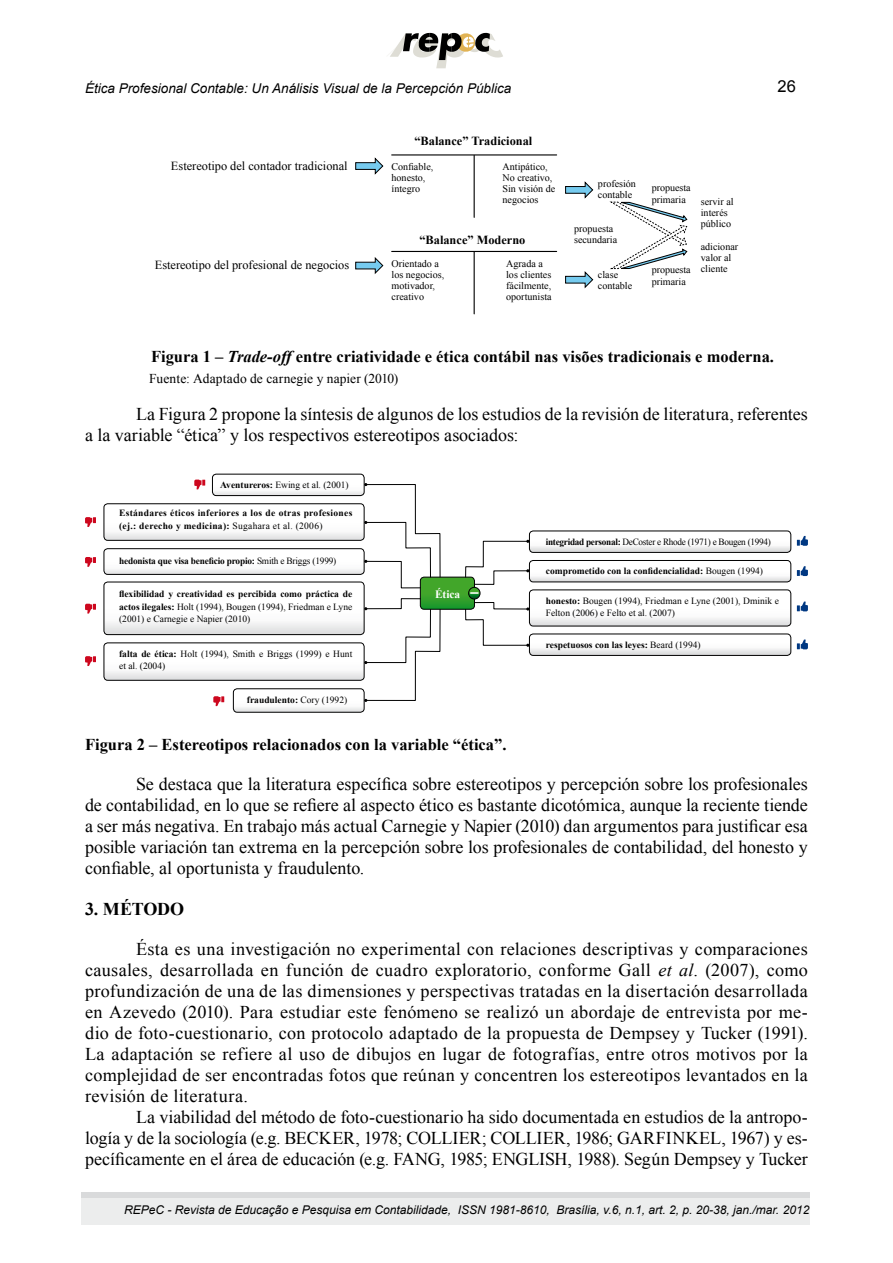
<style>
.page{position:relative;width:893px;height:1263px;background:#fff}
.page>*{position:absolute;margin:0;border:0;box-sizing:border-box;transform-origin:0 0}
.t1{font:18px/21px "Times New Roman";color:#000;text-align:justify}
.t2{font:700 18px "Times New Roman";letter-spacing:-.015em;color:#000}
.t3{font:700 16.5px "Times New Roman";color:#000}
.t4{font:16.5px "Arial";color:#000}
.t5{font:italic 13.5px "Arial";color:#000}
.t6{font:13.5px "Times New Roman";letter-spacing:.005em;color:#000}
.t7{font:12.3px "Times New Roman";color:#000}
.t8{font:700 12.3px "Times New Roman";color:#000}
.t9{font:italic 12px "Arial";color:#000}
.t10{font:700 11.4px "Times New Roman";color:#fff}
.t11{font:10.05px/11.2px "Times New Roman";color:#000}
.t12{font:9.45px/12.6px "Times New Roman";color:#000}
.t13{font:700 9.45px "Times New Roman";color:#000}
.t14{font:700 9.45px/12.6px "Times New Roman";letter-spacing:.03em;color:#000}
.t15{font:9.45px "Times New Roman";letter-spacing:-.03em;color:#000}
.t16{font:700 9.45px "Times New Roman";letter-spacing:-.02em;color:#000}
.s1{font-style:italic}
.s2{font-weight:700}
.s3{font-weight:400}
</style>
<div class="page">
<div style="left:81px;top:1192px;width:728px;height:7px;background:#d9dadb"></div>
<div style="left:81px;top:1199px;width:728px;height:26px;background:#eceded"></div>
<svg style="left:390px;top:32px;width:113px;height:36px"></svg>
<svg style="left:797px;top:536px;width:11px;height:10px"></svg>
<svg style="left:797px;top:566px;width:11px;height:10px"></svg>
<svg style="left:797px;top:601px;width:11px;height:10px"></svg>
<svg style="left:797px;top:639px;width:11px;height:10px"></svg>
<svg style="left:85px;top:656px;width:11px;height:10px"></svg>
<svg style="left:85px;top:604px;width:11px;height:10px"></svg>
<svg style="left:85px;top:557px;width:11px;height:10px"></svg>
<svg style="left:85px;top:517px;width:11px;height:10px"></svg>
<svg style="left:104px;top:474px;width:687px;height:238px"></svg>
<hr style="left:392px;top:154px;width:165px;height:1px;background:#000">
<hr style="left:392px;top:251px;width:165px;height:1px;background:#000">
<hr style="left:474px;top:155px;width:1px;height:62px;background:#000">
<hr style="left:474px;top:252px;width:1px;height:62px;background:#000">
<svg style="left:355px;top:158px;width:29px;height:17px"></svg>
<svg style="left:565px;top:182px;width:28px;height:17px"></svg>
<svg style="left:355px;top:257px;width:29px;height:17px"></svg>
<svg style="left:565px;top:271px;width:28px;height:18px"></svg>
<svg style="left:609px;top:201px;width:79px;height:68px"></svg>
<p class="t5" style="left:85px;top:79px;width:428px">Ética Profesional Contable: Un Análisis Visual de la Percepción Pública</p>
<p class="t7" style="left:171px;top:157px;width:178px">Estereotipo del contador tradicional</p>
<p class="t7" style="left:155px;top:257px;width:196px">Estereotipo del profesional de negocios</p>
<p class="t8" style="left:414px;top:133px;width:119px">“Balance” Tradicional</p>
<p class="t11" style="left:391px;top:160px;width:43px">Confiable, honesto, íntegro</p>
<p class="t11" style="left:503px;top:160px;width:54px">Antipático,<br>No creativo,<br>Sin visión de negocios</p>
<p class="t8" style="left:419px;top:231px;width:107px">“Balance” Moderno</p>
<p class="t11" style="left:391px;top:258px;width:54px">Orientado a los negocios, motivador, creativo</p>
<p class="t11" style="left:506px;top:258px;width:47px">Agrada a los clientes fácilmente, oportunista</p>
<p class="t11" style="left:598px;top:178px;width:39px">profesión contable</p>
<p class="t11" style="left:652px;top:182px;width:41px">propuesta primaria</p>
<p class="t11" style="left:701px;top:195px;width:34px">servir al interés público</p>
<p class="t11" style="left:701px;top:241px;width:39px">adicionar valor al</p>
<p class="t11" style="left:652px;top:264px;width:78px">propuesta cliente primaria</p>
<p class="t11" style="left:574px;top:223px;width:45px">propuesta secundaria</p>
<p class="t11" style="left:598px;top:269px;width:36px">clase contable</p>
<p class="t4" style="left:777px;top:76px;width:20px">26</p>
<p class="t3" style="left:151px;top:345px;width:624px">Figura 1 – <span class="s1">Trade-off</span> entre criatividade e ética contábil nas visões tradicionais e moderna.</p>
<p class="t6" style="left:149px;top:369px;width:251px">Fuente: Adaptado de carnegie y napier (2010)</p>
<p class="t1" style="left:85px;top:403px;width:724px;text-indent:51px">La Figura 2 propone la síntesis de algunos de los estudios de la revisión de literatura, referentes a la variable “ética” y los respectivos estereotipos asociados:</p>
<p class="t12" style="left:220px;top:478px;width:130px"><span class="s2">Aventureros:</span> Ewing et al. (2001)</p>
<p class="t14" style="left:119px;top:507px;width:235px">Estándares éticos inferiores a los de otras profesiones (ej.: derecho y medicina): <span class="s3">Sugahara et al. (2006)</span></p>
<p class="t16" style="left:119px;top:554px;width:219px">hedonista que visa beneficio propio: <span class="s3">Smith e Briggs (1999)</span></p>
<p class="t12" style="left:119px;top:588px;width:235px;text-align:justify"><span class="s2">flexibilidad y creatividad es percibida como práctica de actos ilegales:</span> Holt (1994), Bougen (1994), Friedman e Lyne (2001) e Carnegie e Napier (2010)</p>
<p class="t12" style="left:119px;top:647px;width:235px"><span class="s2">falta de ética:</span> Holt (1994), Smith e Briggs (1999) e Hunt et al. (2004)</p>
<p class="t13" style="left:247px;top:693px;width:102px">fraudulento: <span class="s3">Cory (1992)</span></p>
<p class="t10" style="left:435px;top:586px;width:27px">Ética</p>
<p class="t15" style="left:546px;top:535px;width:227px"><span class="s2">integridad personal:</span> DeCoster e Rhode (1971) e Bougen (1994)</p>
<p class="t13" style="left:546px;top:564px;width:219px">comprometido con la confidencialidad: <span class="s3">Bougen (1994)</span></p>
<p class="t12" style="left:546px;top:594px;width:235px"><span class="s2">honesto:</span> Bougen (1994), Friedman e Lyne (2001), Dminik e<br>Felton (2006) e Felto et al. (2007)</p>
<p class="t13" style="left:546px;top:638px;width:156px">respetuosos con las leyes: <span class="s3">Beard (1994)</span></p>
<p class="t3" style="left:85px;top:733px;width:423px">Figura 2 – Estereotipos relacionados con la variable “ética”.</p>
<p class="t1" style="left:85px;top:773px;width:724px;text-indent:51px">Se destaca que la literatura específica sobre estereotipos y percepción sobre los profesionales de contabilidad, en lo que se refiere al aspecto ético es bastante dicotómica, aunque la reciente tiende a ser más negativa. En trabajo más actual Carnegie y Napier (2010) dan argumentos para justificar esa posible variación tan extrema en la percepción sobre los profesionales de contabilidad, del honesto y confiable, al oportunista y fraudulento.</p>
<p class="t2" style="left:85px;top:896px;width:101px">3. MÉTODO</p>
<p class="t1" style="left:85px;top:938px;width:724px;text-indent:51px">Ésta es una investigación no experimental con relaciones descriptivas y comparaciones causales, desarrollada en función de cuadro exploratorio, conforme Gall <span class="s1">et al</span>. (2007), como profundización de una de las dimensiones y perspectivas tratadas en la disertación desarrollada en Azevedo (2010). Para estudiar este fenómeno se realizó un abordaje de entrevista por me&shy;dio de foto-cuestionario, con protocolo adaptado de la propuesta de Dempsey y Tucker (1991).<br>La adaptación se refiere al uso de dibujos en lugar de fotografías, entre otros motivos por la complejidad de ser encontradas fotos que reúnan y concentren los estereotipos levantados en la revisión de literatura.</p>
<p class="t1" style="left:85px;top:1106px;width:724px;text-indent:51px">La viabilidad del método de foto-cuestionario ha sido documentada en estudios de la antropo&shy;logía y de la sociología (e.g. BECKER, 1978; COLLIER; COLLIER, 1986; GARFINKEL, 1967) y es&shy;pecíficamente en el área de educación (e.g. FANG, 1985; ENGLISH, 1988). Según Dempsey y Tucker</p>
<p class="t9" style="left:124px;top:1202px;width:687px">REPeC - Revista de Educação e Pesquisa em Contabilidade, ISSN 1981-8610, Brasília, v.6, n.1, art. 2, p. 20-38, jan./mar. 2012</p>
</div>
